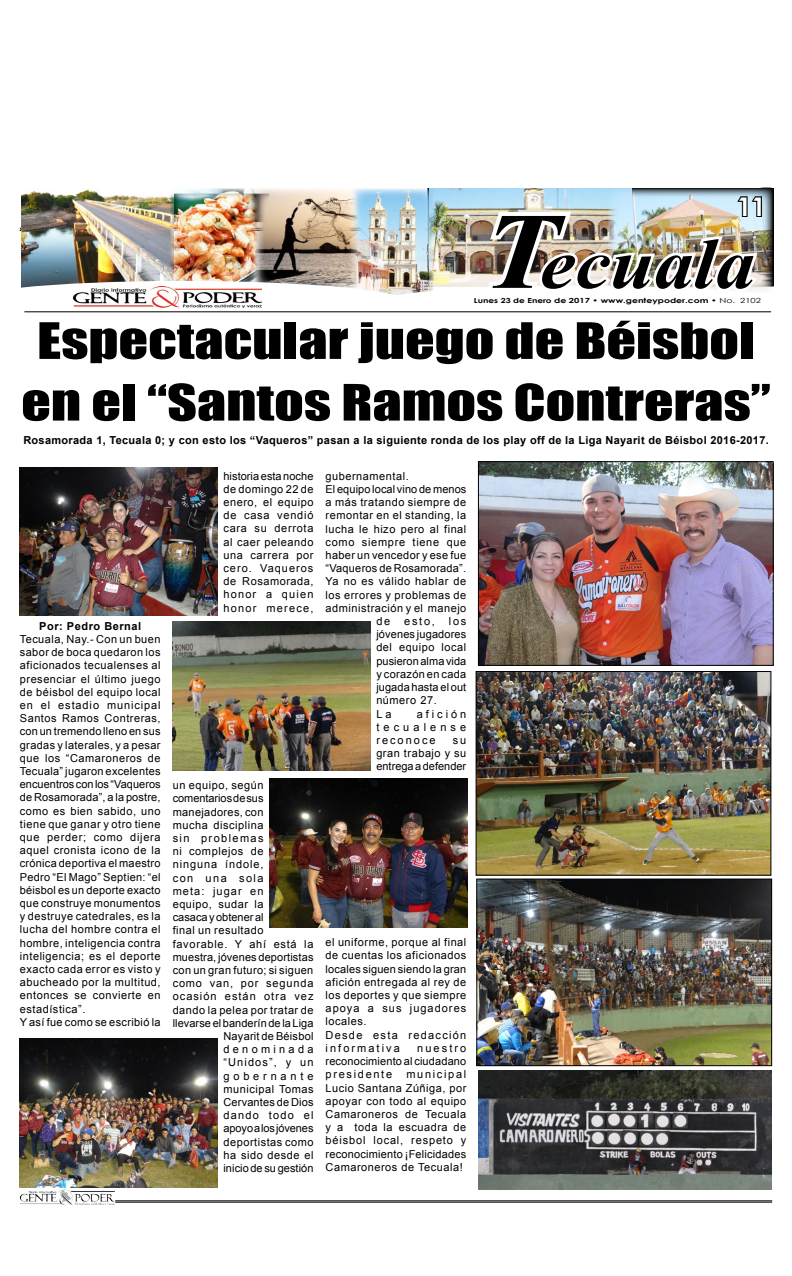
<style>
.page{position:relative;width:792px;height:1276px;background:#fff}
.page>*{position:absolute;margin:0;border:0;box-sizing:border-box;transform-origin:0 0}
.t1{font:italic 700 71.7px "Times New Roman";color:#000;scale:1.1 1}
.t2{font:46.4px/61.7px "Impact";color:#000;text-align:center;scale:1.25 1}
.t3{font:700 25.7px "Century Gothic";color:#fff}
.t4{font:700 25.2px "Century Gothic";color:#fff;scale:1.14 1}
.t5{font:11px/13.2px "Arial";letter-spacing:.05em;color:#000;text-align:justify}
.t6{font:700 11px "Arial";letter-spacing:.03em;color:#000}
.t7{font:11px/13.2px "Arial";letter-spacing:.015em;color:#000}
.t8{font:11px "Arial";letter-spacing:.03em;color:#000}
.t9{font:11px "Arial";letter-spacing:.005em;color:#000}
.t10{font:11px "Arial";letter-spacing:.01em;color:#000}
.t11{font:11px "Arial";letter-spacing:.02em;color:#000}
.t12{font:11px "Arial";letter-spacing:-.005em;color:#000}
.t13{font:11px "Arial";letter-spacing:.09em;color:#000}
.t14{font:11px "Arial";letter-spacing:.075em;color:#000}
.t15{font:700 11px "Arial";letter-spacing:.05em;color:#000}
.t16{font:11px "Arial";letter-spacing:.08em;color:#000}
.t17{font:11px "Arial";letter-spacing:.125em;color:#000}
.t18{font:11px "Arial";letter-spacing:.095em;color:#000}
.t19{font:11px "Arial";letter-spacing:.1em;color:#000}
.t20{font:11px "Arial";letter-spacing:.11em;color:#000}
.t21{font:11px "Arial";letter-spacing:.135em;color:#000}
.t22{font:11px "Arial";letter-spacing:.3em;color:#000}
.t23{font:11px "Arial";letter-spacing:.345em;color:#000}
.t24{font:700 7px "Century Gothic";color:#000;scale:1.29 1}
.s1{font-size:108.6px}
.s2{font-weight:400}
</style>
<div class="page">
<hr style="left:115px;top:1200px;width:657px;height:1px;background:#000">
<hr style="left:115px;top:1201px;width:657px;height:1px;background:#000">
<img style="left:58px;top:1189px;width:14px;height:13px">
<img style="left:434px;top:188px;width:47px;height:98px">
<img style="left:413px;top:188px;width:21px;height:104px">
<img style="left:19px;top:188px;width:394px;height:124px">
<img style="left:74px;top:286px;width:187px;height:22px">
<div style="left:371px;top:285px;width:421px;height:37px;background:#fff;border-radius:50%"></div>
<hr style="left:24px;top:312px;width:747px;height:1px;background:#000">
<img style="left:481px;top:187px;width:293px;height:104px">
<img style="left:478px;top:1070px;width:294px;height:120px">
<img style="left:480px;top:463px;width:292px;height:201px">
<div style="left:478px;top:461px;width:296px;height:205px;border:1px solid #000"></div>
<img style="left:478px;top:673px;width:291px;height:200px">
<div style="left:476px;top:671px;width:295px;height:204px;border:1px solid #000"></div>
<img style="left:478px;top:880px;width:292px;height:184px">
<div style="left:476px;top:878px;width:296px;height:188px;border:1px solid #000"></div>
<img style="left:20px;top:467px;width:198px;height:149px">
<img style="left:173px;top:622px;width:198px;height:148px">
<img style="left:269px;top:779px;width:198px;height:148px">
<img style="left:20px;top:1038px;width:198px;height:149px">
<h3 class="t3" style="left:737px;top:187px;width:30px">11</h3>
<h3 class="t4" style="left:741px;top:188px;width:30px">11</h3>
<h1 class="t1" style="left:483px;top:214px;width:249px"><span class="s1">T</span>ecuala</h1>
<p class="t24" style="left:474px;top:295px;width:224px">Lunes 23 de Enero de 2017 • www.genteypoder.com • <span class="s2">No. 2102</span></p>
<h2 class="t2" style="left:21px;top:309px;width:601px">Espectacular juego de Béisbol en el “Santos Ramos Contreras”</h2>
<p class="t6" style="left:23px;top:432px;width:747px">Rosamorada 1, Tecuala 0; y con esto los “Vaqueros” pasan a la siguiente ronda de los play off de la Liga Nayarit de Béisbol 2016-2017.</p>
<p class="t15" style="left:39px;top:618px;width:103px">Por: Pedro Bernal</p>
<p class="t5" style="left:20px;top:632px;width:142px;text-align:left">Tecuala, Nay.- Con un buen sabor de boca quedaron los aficionados tecualenses al presenciar el último juego de béisbol del equipo local en el estadio municipal<br>Santos Ramos Contreras, con un tremendo lleno en sus gradas y laterales, y a pesar que los “Camaroneros de<br>Tecuala” jugaron excelentes encuentros con los “Vaqueros de Rosamorada”, a la postre, como es bien sabido, uno tiene que ganar y otro tiene que perder; como dijera aquel cronista icono de la crónica deportiva el maestro<br>Pedro “El Mago” Septien: “el béisbol es un deporte exacto que construye monumentos y destruye catedrales, es la lucha del hombre contra el hombre, inteligencia contra inteligencia; es el deporte exacto cada error es visto y abucheado por la multitud, entonces se convierte en estadística”.<br>Y así fue como se escribió la</p>
<p class="t5" style="left:223px;top:469px;width:92px">historia esta noche de domingo 22 de enero, el equipo de casa vendió cara su derrota al caer peleando una carrera por cero. Vaqueros de Rosamorada, honor a quien honor merece,</p>
<p class="t5" style="left:173px;top:778px;width:92px">un equipo, según</p>
<p class="t12" style="left:173px;top:791px;width:92px">comentarios de sus</p>
<p class="t8" style="left:173px;top:804px;width:92px">manejadores, con</p>
<p class="t5" style="left:173px;top:818px;width:92px">mucha disciplina</p>
<p class="t17" style="left:173px;top:830px;width:92px">sin problemas</p>
<p class="t5" style="left:173px;top:844px;width:92px">ni complejos de</p>
<p class="t16" style="left:173px;top:857px;width:92px">ninguna índole,</p>
<p class="t21" style="left:173px;top:870px;width:92px">con una sola</p>
<p class="t18" style="left:173px;top:883px;width:92px">meta: jugar en</p>
<p class="t5" style="left:173px;top:897px;width:92px">equipo, sudar la</p>
<p class="t9" style="left:173px;top:909px;width:92px">casaca y obtener al</p>
<p class="t5" style="left:173px;top:924px;width:92px">final un resultado</p>
<p class="t5" style="left:173px;top:937px;width:142px">favorable. Y ahí está la</p>
<p class="t10" style="left:173px;top:949px;width:142px">muestra, jóvenes deportistas</p>
<p class="t8" style="left:173px;top:962px;width:142px">con un gran futuro; si siguen</p>
<p class="t14" style="left:173px;top:975px;width:142px">como van, por segunda</p>
<p class="t13" style="left:173px;top:989px;width:142px">ocasión están otra vez</p>
<p class="t5" style="left:173px;top:1003px;width:142px">dando la pelea por tratar de</p>
<p class="t9" style="left:173px;top:1015px;width:142px">llevarse el banderín de la Liga</p>
<p class="t11" style="left:223px;top:1028px;width:92px">Nayarit de Béisbol</p>
<p class="t22" style="left:223px;top:1041px;width:92px">denominada</p>
<p class="t19" style="left:223px;top:1055px;width:92px">“Unidos”, y un</p>
<p class="t23" style="left:223px;top:1068px;width:92px">gobernante</p>
<p class="t5" style="left:223px;top:1082px;width:92px">municipal Tomas</p>
<p class="t7" style="left:223px;top:1095px;width:92px">Cervantes de Dios</p>
<p class="t20" style="left:223px;top:1107px;width:92px">dando todo el</p>
<p class="t12" style="left:223px;top:1121px;width:92px">apoyo a los jóvenes</p>
<p class="t5" style="left:223px;top:1135px;width:91px">deportistas como</p>
<p class="t5" style="left:223px;top:1148px;width:92px">ha sido desde el</p>
<p class="t9" style="left:223px;top:1160px;width:92px">inicio de su gestión</p>
<p class="t5" style="left:326px;top:469px;width:85px">gubernamental.</p>
<p class="t10" style="left:326px;top:481px;width:142px">El equipo local vino de menos</p>
<p class="t5" style="left:326px;top:495px;width:142px">a más tratando siempre de</p>
<p class="t5" style="left:326px;top:509px;width:142px">remontar en el standing, la</p>
<p class="t5" style="left:326px;top:522px;width:142px">lucha le hizo pero al final</p>
<p class="t5" style="left:326px;top:535px;width:142px">como siempre tiene que</p>
<p class="t8" style="left:326px;top:547px;width:142px">haber un vencedor y ese fue</p>
<p class="t11" style="left:326px;top:561px;width:142px">“Vaqueros de Rosamorada”.</p>
<p class="t5" style="left:326px;top:575px;width:142px">Ya no es válido hablar de</p>
<p class="t5" style="left:326px;top:588px;width:142px">los errores y problemas de</p>
<p class="t5" style="left:326px;top:601px;width:142px">administración y el manejo</p>
<p class="t5" style="left:376px;top:614px;width:15px">de</p>
<p class="t5" style="left:404px;top:614px;width:32px">esto,</p>
<p class="t7" style="left:376px;top:614px;width:92px;text-indent:73px">los jóvenes jugadores del equipo local pusieron alma vida y corazón en cada jugada hasta el out número 27.<br>L a</p>
<p class="t5" style="left:376px;top:707px;width:92px;text-indent:40px">afición tecualense reconoce</p>
<p class="t5" style="left:376px;top:733px;width:92px;text-indent:76px">su gran trabajo y su entrega a defender</p>
<p class="t5" style="left:326px;top:935px;width:142px;text-align:left">el uniforme, porque al final de cuentas los aficionados locales siguen siendo la gran afición entregada al rey de los deportes y que siempre apoya a sus jugadores locales.<br>Desde esta redacción informativa</p>
<p class="t5" style="left:326px;top:1041px;width:142px;text-indent:92px">nuestro reconocimiento al ciudadano presidente</p>
<p class="t5" style="left:326px;top:1067px;width:142px;text-indent:81px">municipal Lucio Santana Zúñiga, por apoyar con todo al equipo Camaroneros de Tecuala y a toda la escuadra de béisbol local, respeto y reconocimiento ¡Felicidades Camaroneros de Tecuala!</p>
</div>
